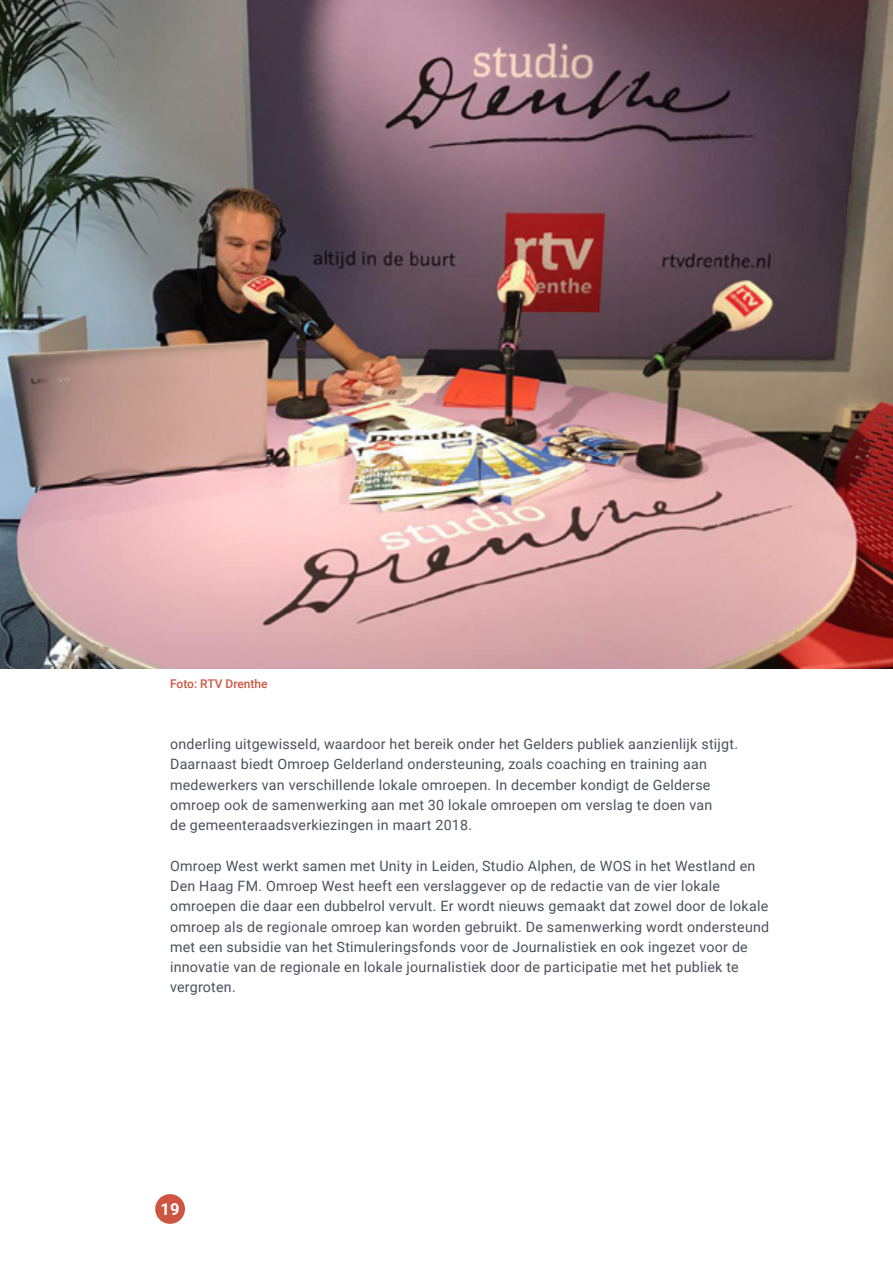
<style>
.page{position:relative;width:893px;height:1263px;background:#fff}
.page>*{position:absolute;margin:0;border:0;box-sizing:border-box;transform-origin:0 0}
.t1{font:700 16.5px "Roboto";color:#fff}
.t2{font:14.25px/20.2px "Roboto";letter-spacing:.015em;color:#4a515c}
.t3{font:500 12px "Roboto";color:#cd5542}
</style>
<div class="page">
<div style="left:155px;top:1194px;width:30px;height:30px;background:#cd5542;border-radius:50%"></div>
<img style="left:0;top:0;width:893px;height:668px">
<p class="t3" style="left:170px;top:676px;width:99px">Foto: RTV Drenthe</p>
<p class="t2" style="left:170px;top:733px;width:569px">onderling uitgewisseld, waardoor het bereik onder het Gelders publiek aanzienlijk stijgt.<br>Daarnaast biedt Omroep Gelderland ondersteuning, zoals coaching en training aan medewerkers van verschillende lokale omroepen. In december kondigt de Gelderse omroep ook de samenwerking aan met 30 lokale omroepen om verslag te doen van<br>de gemeenteraadsverkiezingen in maart 2018.</p>
<p class="t2" style="left:170px;top:855px;width:601px">Omroep West werkt samen met Unity in Leiden, Studio Alphen, de WOS in het Westland en Den Haag FM. Omroep West heeft een verslaggever op de redactie van de vier lokale omroepen die daar een dubbelrol vervult. Er wordt nieuws gemaakt dat zowel door de lokale omroep als de regionale omroep kan worden gebruikt. De samenwerking wordt ondersteund met een subsidie van het Stimuleringsfonds voor de Journalistiek en ook ingezet voor de innovatie van de regionale en lokale journalistiek door de participatie met het publiek te vergroten.</p>
<p class="t1" style="left:161px;top:1197px;width:20px">19</p>
</div>
